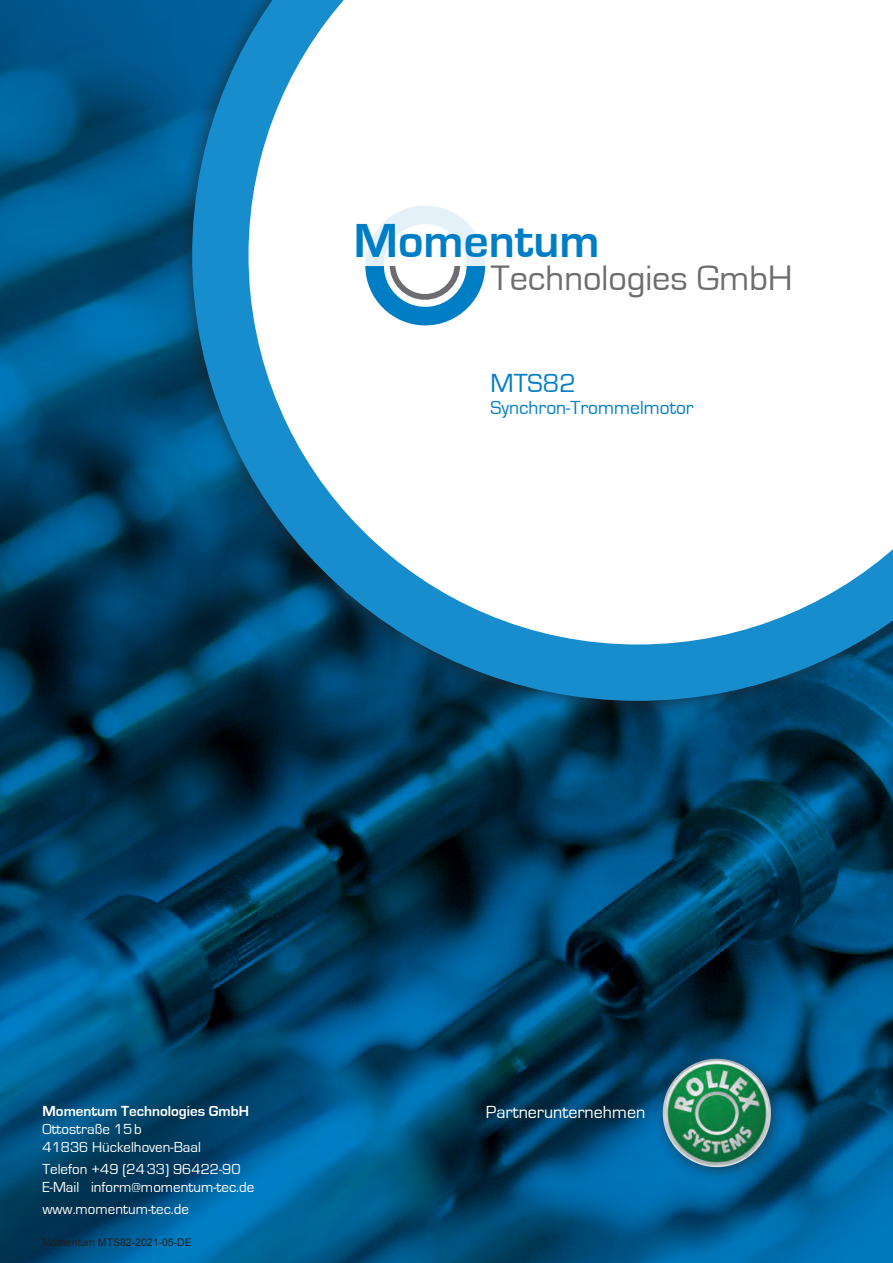
<style>
.page{position:relative;width:893px;height:1263px;background:#fff}
.page>*{position:absolute;margin:0;border:0;box-sizing:border-box;transform-origin:0 0}
.t1{font:700 49.2px "Eurostile";color:#007ec5}
.t2{font:36.45px "Eurostile";color:#6c6d70}
.t3{font:27px "Eurostile";color:#007ec5}
.t4{font:19.5px "Eurostile";color:#007ec5}
.t5{font:18px "Eurostile";color:#fff}
.t6{font:15px/18px "Eurostile";color:#fff}
.t7{font:700 15px "Eurostile";color:#fff}
.t8{font:10.5px "Arial";color:#231f20}
</style>
<div class="page">
<img style="left:0;top:0;width:893px;height:1263px">
<div style="left:174px;top:0;width:719px;height:719px;background:#231f20;opacity:.75"></div>
<svg style="left:192px;top:0;width:701px;height:701px"></svg>
<div style="left:390px;top:229px;width:70px;height:71px;border:6px solid #6c6d70;border-radius:50%"></div>
<div style="left:365px;top:206px;width:120px;height:119px;border:19px solid #007ec5;border-radius:50%"></div>
<svg style="left:349px;top:198px;width:142px;height:67px"></svg>
<div style="left:652px;top:1048px;width:135px;height:135px;background:#231f20;opacity:.6"></div>
<img style="left:650px;top:1046px;width:133px;height:133px">
<p class="t1" style="left:354px;top:214px;width:247px">Momentum</p>
<p class="t2" style="left:491px;top:258px;width:303px">Technologies GmbH</p>
<p class="t3" style="left:491px;top:368px;width:87px">MTS82</p>
<p class="t4" style="left:491px;top:397px;width:205px">Synchron-Trommelmotor</p>
<p class="t7" style="left:43px;top:1102px;width:208px">Momentum Technologies GmbH</p>
<p class="t5" style="left:486px;top:1102px;width:161px">Partnerunternehmen</p>
<p class="t6" style="left:43px;top:1120px;width:160px">Ottostraße 15b<br>41836 Hückelhoven-Baal</p>
<p class="t6" style="left:43px;top:1160px;width:213px">Telefon +49 (2433) 96422-90<br>E-Mail inform@momentum-tec.de</p>
<p class="t6" style="left:43px;top:1200px;width:148px">www.momentum-tec.de</p>
<p class="t8" style="left:43px;top:1235px;width:151px">Momentum MTS82-2021-05-DE</p>
</div>
